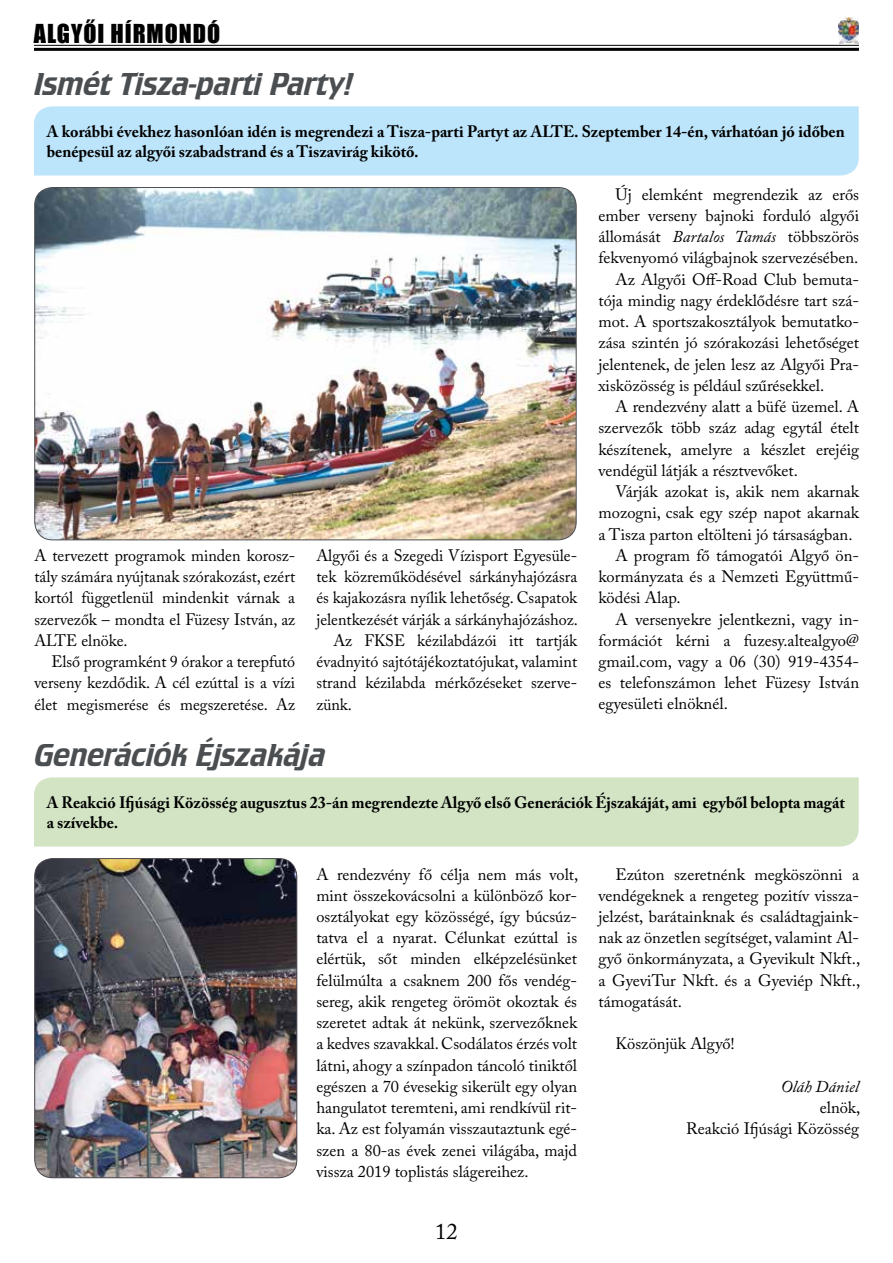
<style>
.page{position:relative;width:893px;height:1263px;background:#fff}
.page>*{position:absolute;margin:0;border:0;box-sizing:border-box;transform-origin:0 0}
.t1{font:33px "Crillee TOT";color:#4b4e51}
.t2{font:24px "Impact";letter-spacing:.04em;color:#000}
.t3{font:22.5px "Adobe Caslon Pro";color:#000}
.t4{font:16.5px/21.3px "Adobe Caslon Pro";color:#000;text-align:justify}
.t5{font:700 16.5px/19.8px "Adobe Caslon Pro";color:#000}
.t6{font:italic 16.5px "Adobe Caslon Pro";color:#000}
.s1{font-style:italic}
</style>
<div class="page">
<hr style="left:34px;top:45px;width:825px;height:1px;background:#000">
<hr style="left:34px;top:48px;width:825px;height:3px;background:#000">
<img style="left:838px;top:17px;width:21px;height:26px">
<div style="left:34px;top:106px;width:825px;height:70px;background:#bce4fa"></div>
<img style="left:35px;top:188px;width:541px;height:352px">
<div style="left:34px;top:777px;width:825px;height:69px;background:#d2e4c4"></div>
<img style="left:35px;top:858px;width:262px;height:320px">
<div style="left:35px;top:858px;width:262px;height:320px;border:1px solid #4b4e51;border-radius:18px"></div>
<h2 class="t2" style="left:34px;top:15px;width:188px">ALGYŐI HÍRMONDÓ</h2>
<h1 class="t1" style="left:34px;top:65px;width:321px">Ismét Tisza-parti Party!</h1>
<p class="t5" style="left:47px;top:122px;width:799px">A korábbi évekhez hasonlóan idén is megrendezi a Tisza-parti Partyt az ALTE. Szeptember 14-én, várhatóan jó időben benépesül az algyői szabadstrand és a Tiszavirág kikötő.</p>
<p class="t4" style="left:34px;top:544px;width:262px">A tervezett programok minden korosz&shy;tály számára nyújtanak szórakozást, ezért kortól függetlenül mindenkit várnak a szervezők – mondta el Füzesy István, az ALTE elnöke.</p>
<p class="t4" style="left:34px;top:651px;width:262px;text-indent:17px">Első programként 9 órakor a terepfutó verseny kezdődik. A cél ezúttal is a vízi élet megismerése és megszeretése. Az</p>
<p class="t4" style="left:316px;top:544px;width:262px">Algyői és a Szegedi Vízisport Egyesüle-</p>
<p class="t4" style="left:316px;top:566px;width:262px">tek közreműködésével sárkányhajózásra</p>
<p class="t4" style="left:316px;top:587px;width:262px">és kajakozásra nyílik lehetőség. Csapatok</p>
<p class="t4" style="left:316px;top:608px;width:263px">jelentkezését várják a sárkányhajózáshoz.</p>
<p class="t4" style="left:333px;top:629px;width:245px">Az FKSE kézilabdázói itt tartják</p>
<p class="t4" style="left:316px;top:651px;width:262px">évadnyitó sajtótájékoztatójukat, valamint</p>
<p class="t4" style="left:316px;top:672px;width:262px">strand kézilabda mérkőzéseket szerve-</p>
<p class="t4" style="left:316px;top:693px;width:37px">zünk.</p>
<h1 class="t1" style="left:34px;top:736px;width:293px">Generációk Éjszakája</h1>
<p class="t4" style="left:615px;top:183px;width:245px">Új elemként megrendezik az erős</p>
<p class="t4" style="left:598px;top:205px;width:262px">ember verseny bajnoki forduló algyői</p>
<p class="t4" style="left:598px;top:226px;width:262px">állomását <span class="s1">Bartalos Tamás</span> többszörös</p>
<p class="t4" style="left:598px;top:247px;width:261px">fekvenyomó világbajnok szervezésében.</p>
<p class="t4" style="left:615px;top:268px;width:245px">Az Algyői Off-Road Club bemuta-</p>
<p class="t4" style="left:598px;top:290px;width:262px">tója mindig nagy érdeklődésre tart szá-</p>
<p class="t4" style="left:598px;top:311px;width:262px">mot. A sportszakosztályok bemutatko-</p>
<p class="t4" style="left:598px;top:332px;width:262px">zása szintén jó szórakozási lehetőséget</p>
<p class="t4" style="left:598px;top:353px;width:262px">jelentenek, de jelen lesz az Algyői Pra-</p>
<p class="t4" style="left:598px;top:375px;width:227px">xisközösség is például szűrésekkel.</p>
<p class="t4" style="left:615px;top:396px;width:245px">A rendezvény alatt a büfé üzemel. A</p>
<p class="t4" style="left:598px;top:417px;width:262px">szervezők több száz adag egytál ételt</p>
<p class="t4" style="left:598px;top:438px;width:262px">készítenek, amelyre a készlet erejéig</p>
<p class="t4" style="left:598px;top:459px;width:201px">vendégül látják a résztvevőket.</p>
<p class="t4" style="left:615px;top:481px;width:245px">Várják azokat is, akik nem akarnak</p>
<p class="t4" style="left:598px;top:502px;width:262px">mozogni, csak egy szép napot akarnak</p>
<p class="t4" style="left:598px;top:523px;width:256px">a Tisza parton eltölteni jó társaságban.</p>
<p class="t4" style="left:615px;top:544px;width:245px">A program fő támogatói Algyő ön-</p>
<p class="t4" style="left:598px;top:566px;width:262px">kormányzata és a Nemzeti Együttmű-</p>
<p class="t4" style="left:598px;top:587px;width:84px">ködési Alap.</p>
<p class="t4" style="left:615px;top:608px;width:245px">A versenyekre jelentkezni, vagy in-</p>
<p class="t4" style="left:598px;top:629px;width:262px">formációt kérni a fuzesy.altealgyo@</p>
<p class="t4" style="left:598px;top:651px;width:262px">gmail.com, vagy a 06 (30) 919-4354-</p>
<p class="t4" style="left:598px;top:672px;width:262px">es telefonszámon lehet Füzesy István</p>
<p class="t4" style="left:598px;top:693px;width:131px">egyesületi elnöknél.</p>
<p class="t5" style="left:47px;top:792px;width:800px">A Reakció Ifjúsági Közösség augusztus 23-án megrendezte Algyő első Generációk Éjszakáját, ami egyből belopta magát a szívekbe.</p>
<p class="t4" style="left:316px;top:863px;width:263px">A rendezvény fő célja nem más volt, mint összekovácsolni a különböző kor&shy;osztályokat egy közösségé, így búcsúz&shy;tatva el a nyarat. Célunkat ezúttal is elértük, sőt minden elképzelésünket felülmúlta a csaknem 200 fős vendég&shy;sereg, akik rengeteg örömöt okoztak és szeretet adtak át nekünk, szervezőknek a kedves szavakkal. Csodálatos érzés volt látni, ahogy a színpadon táncoló tiniktől egészen a 70 évesekig sikerült egy olyan hangulatot teremteni, ami rendkívül rit&shy;ka. Az est folyamán visszautaztunk egé&shy;szen a 80-as évek zenei világába, majd vissza 2019 toplistás slágereihez.</p>
<p class="t4" style="left:598px;top:863px;width:263px;text-indent:17px">Ezúton szeretnénk megköszönni a vendégeknek a rengeteg pozitív vissza&shy;jelzést, barátainknak és családtagjaink&shy;nak az önzetlen segítséget, valamint Al&shy;győ önkormányzata, a Gyevikult Nkft., a GyeviTur Nkft. és a Gyeviép Nkft., támogatását.</p>
<p class="t4" style="left:615px;top:1033px;width:121px">Köszönjük Algyő!</p>
<p class="t6" style="left:781px;top:1076px;width:80px">Oláh Dániel</p>
<p class="t4" style="left:686px;top:1097px;width:175px;text-align:right">elnök,<br>Reakció Ifjúsági Közösség</p>
<h3 class="t3" style="left:435px;top:1218px;width:24px">12</h3>
</div>
